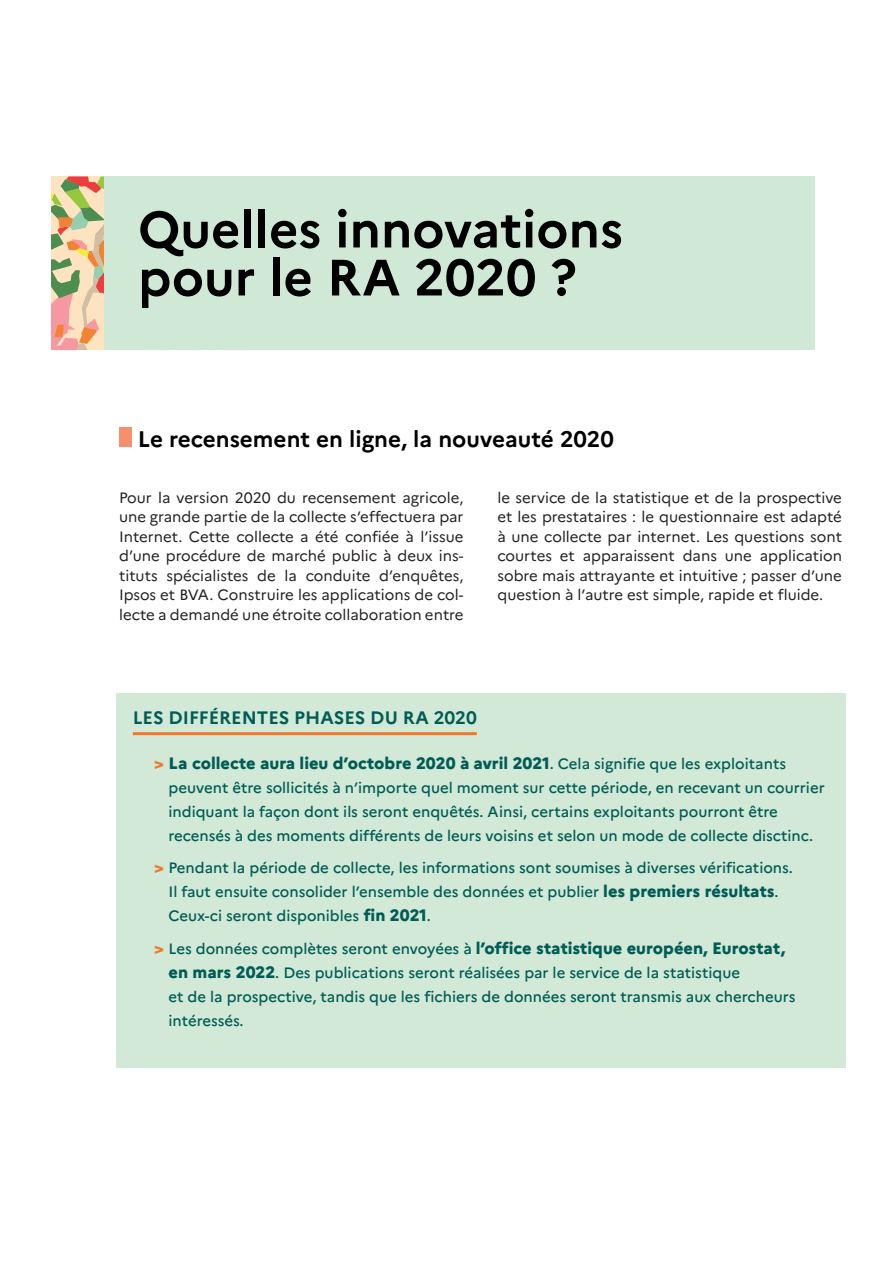
<style>
.page{position:relative;width:893px;height:1263px;background:#fff}
.page>*{position:absolute;margin:0;border:0;box-sizing:border-box;transform-origin:0 0}
.titre{font:700 51px/48px "Marianne";color:#000}
.inter{font:700 22.5px "Marianne";color:#000}
.inter-2{font:700 18px "Marianne";color:#005c56}
.texte{font:800 16.5px "Marianne";color:#005c56}
.texte-2{font:500 15px/24px "Marianne";color:#005c56}
.texte-3{font:15px/19.5px "Marianne";color:#231f20;text-align:justify}
.s1{color:#f47728}
.s2{font-weight:500;font-size:15px}
.s3{font-weight:800;font-size:16.5px;color:#f47728}
.s4{font-weight:800;font-size:16.5px}
</style>
<div class="page">
<div style="left:119px;top:427px;width:13px;height:20px;background:#f68f6b"></div>
<svg style="left:51px;top:176px;width:53px;height:174px;background:#d8bc95"></svg>
<div style="left:104px;top:176px;width:710px;height:174px;background:#d0e9d6"></div>
<div style="left:116px;top:693px;width:729px;height:374px;background:#d1e9d6"></div>
<hr style="left:133px;top:732px;width:344px;height:3px;background:#f47728">
<p class="titre" style="left:138px;top:205px;width:487px">Quelles innovations pour le RA 2020 ?</p>
<p class="inter" style="left:138px;top:425px;width:478px">Le recensement en ligne, la nouveauté 2020</p>
<p class="texte-3" style="left:119px;top:487px;width:346px">Pour la version 2020 du recensement agricole, une grande partie de la collecte s’effectuera par Internet. Cette collecte a été confiée à l’issue d’une procédure de marché public à deux ins&shy;tituts spécialistes de la conduite d’enquêtes, Ipsos et BVA. Construire les applications de col&shy;lecte a demandé une étroite collaboration entre</p>
<p class="texte-3" style="left:497px;top:487px;width:346px">le service de la statistique et de la prospective et les prestataires : le questionnaire est adapté à une collecte par internet. Les questions sont courtes et apparaissent dans une application sobre mais attrayante et intuitive ; passer d’une question à l’autre est simple, rapide et fluide.</p>
<p class="inter-2" style="left:133px;top:706px;width:345px">LES DIFFÉRENTES PHASES DU RA 2020</p>
<p class="texte" style="left:154px;top:753px;width:633px"><span class="s1">&gt;</span> La collecte aura lieu d’octobre 2020 à avril 2021<span class="s2">. Cela signifie que les exploitants</span></p>
<p class="texte-2" style="left:168px;top:775px;width:658px">peuvent être sollicités à n’importe quel moment sur cette période, en recevant un courrier indiquant la façon dont ils seront enquêtés. Ainsi, certains exploitants pourront être recensés à des moments différents de leurs voisins et selon un mode de collecte disctinc.</p>
<p class="texte-2" style="left:168px;top:856px;width:626px;text-indent:-14px"><span class="s3">&gt;</span> Pendant la période de collecte, les informations sont soumises à diverses vérifications.<br>Il faut ensuite consolider l’ensemble des données et publier <span class="s4">les premiers résultats</span>.<br>Ceux-ci seront disponibles <span class="s4">fin 2021</span>.</p>
<p class="texte" style="left:154px;top:938px;width:632px"><span class="s1">&gt;</span> <span class="s2">Les données complètes seront envoyées à</span> l’office statistique européen, Eurostat,</p>
<p class="texte-2" style="left:168px;top:960px;width:628px"><span class="s4">en mars 2022</span>. Des publications seront réalisées par le service de la statistique<br>et de la prospective, tandis que les fichiers de données seront transmis aux chercheurs intéressés.</p>
</div>
